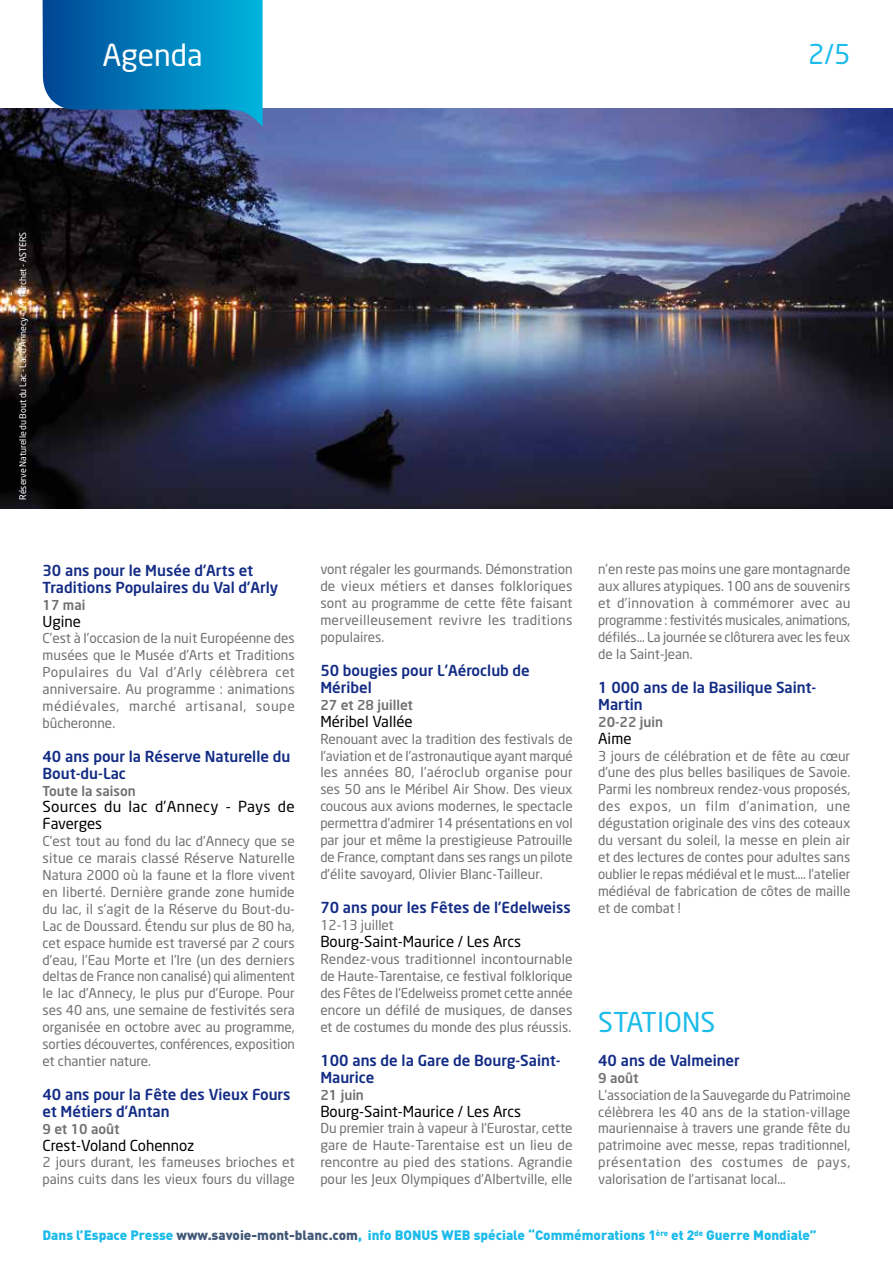
<style>
.page{position:relative;width:893px;height:1263px;background:#fff}
.page>*{position:absolute;margin:0;border:0;box-sizing:border-box;transform-origin:0 0}
.t1{font:30px "Neo Sans";color:#fff}
.t2{font:27px "Neo Sans";color:#1bbbea}
.t3{font:500 15px/17px "Neo Sans";color:#132c85}
.t4{font:15px "Neo Sans";color:#000}
.t5{font:15px/17px "Neo Sans";letter-spacing:.02em;color:#000}
.t6{font:13.5px/17px "Neo Sans";color:#707172;text-align:justify}
.t7{font:900 13.5px "DIN";color:#1bbbea}
.t8{font:500 13.5px "Neo Sans";color:#707172}
.t9{font:9px "Neo Sans";letter-spacing:-.005em;color:#fff}
.s1{color:#425877}
</style>
<div class="page">
<img style="left:0;top:108px;width:893px;height:400px">
<svg style="left:43px;top:0;width:220px;height:127px;background:#0875af"></svg>
<h1 class="t1" style="left:102px;top:37px;width:102px">Agenda</h1>
<h2 class="t2" style="left:808px;top:37px;width:44px">2/5</h2>
<p class="t9" style="left:17px;top:500px;width:269px;rotate:-90deg">Réserve Naturelle du Bout du Lac - Lac d’Annecy © M. Parchet - ASTERS</p>
<p class="t3" style="left:43px;top:561px;width:237px">30 ans pour le Musée d’Arts et<br>Traditions Populaires du Val d’Arly</p>
<p class="t8" style="left:43px;top:596px;width:44px">17 mai</p>
<p class="t4" style="left:43px;top:612px;width:40px">Ugine</p>
<p class="t6" style="left:43px;top:630px;width:254px">C’est à l’occasion de la nuit Européenne des musées que le Musée d’Arts et Traditions Populaires du Val d’Arly célèbrera cet anniversaire. Au programme : animations médiévales, marché artisanal, soupe bûcheronne.</p>
<p class="t3" style="left:43px;top:747px;width:249px">40 ans pour la Réserve Naturelle du<br>Bout-du-Lac</p>
<p class="t8" style="left:43px;top:782px;width:95px">Toute la saison</p>
<p class="t5" style="left:43px;top:798px;width:254px">Sources du lac d’Annecy - Pays de<br>Faverges</p>
<p class="t6" style="left:43px;top:833px;width:254px">C’est tout au fond du lac d’Annecy que se situe ce marais classé Réserve Naturelle Natura 2000 où la faune et la flore vivent en liberté. Dernière grande zone humide du lac, il s’agit de la Réserve du Bout-du-Lac de Doussard. Étendu sur plus de 80 ha, cet espace humide est traversé par 2 cours d’eau, l’Eau Morte et l’Ire (un des derniers deltas de France non canalisé) qui alimentent le lac d’Annecy, le plus pur d’Europe. Pour ses 40 ans, une semaine de festivités sera organisée en octobre avec au programme, sorties découvertes, conférences, exposition et chantier nature.</p>
<p class="t3" style="left:43px;top:1085px;width:250px">40 ans pour la Fête des Vieux Fours et Métiers d’Antan</p>
<p class="t8" style="left:43px;top:1120px;width:79px">9 et 10 août</p>
<p class="t4" style="left:43px;top:1136px;width:153px">Crest-Voland Cohennoz</p>
<p class="t6" style="left:43px;top:1154px;width:254px">2 jours durant, les fameuses brioches et pains cuits dans les vieux fours du village</p>
<p class="t6" style="left:320px;top:560px;width:254px">vont régaler les gourmands. Démonstration de vieux métiers et danses folkloriques sont au programme de cette fête faisant merveilleusement revivre les traditions populaires.</p>
<p class="t3" style="left:320px;top:661px;width:211px">50 bougies pour L’Aéroclub de<br>Méribel</p>
<p class="t8" style="left:320px;top:696px;width:94px">27 et 28 juillet</p>
<p class="t4" style="left:320px;top:712px;width:94px">Méribel Vallée</p>
<p class="t6" style="left:320px;top:730px;width:254px">Renouant avec la tradition des festivals de l’aviation et de l’astronautique ayant marqué les années 80, l’aéroclub organise pour ses 50 ans le Méribel Air Show. Des vieux coucous aux avions modernes, le spectacle permettra d’admirer 14 présentations en vol par jour et même la prestigieuse Patrouille de France, comptant dans ses rangs un pilote d’élite savoyard, Olivier Blanc-Tailleur.</p>
<p class="t3" style="left:320px;top:899px;width:252px">70 ans pour les Fêtes de l’Edelweiss</p>
<p class="t6" style="left:320px;top:916px;width:75px">12-13 juillet</p>
<p class="t4" style="left:320px;top:932px;width:202px">Bourg-Saint-Maurice / Les Arcs</p>
<p class="t6" style="left:320px;top:950px;width:254px">Rendez-vous traditionnel incontournable de Haute-Tarentaise, ce festival folklorique des Fêtes de l’Edelweiss promet cette année encore un défilé de musiques, de danses et de costumes du monde des plus réussis.</p>
<p class="t3" style="left:320px;top:1051px;width:242px">100 ans de la Gare de Bourg-Saint-<br>Maurice</p>
<p class="t8" style="left:320px;top:1086px;width:45px">21 juin</p>
<p class="t4" style="left:320px;top:1102px;width:202px">Bourg-Saint-Maurice / Les Arcs</p>
<p class="t6" style="left:320px;top:1120px;width:254px">Du premier train à vapeur à l’Eurostar, cette gare de Haute-Tarentaise est un lieu de rencontre au pied des stations. Agrandie pour les Jeux Olympiques d’Albertville, elle</p>
<p class="t6" style="left:598px;top:560px;width:254px">n’en reste pas moins une gare montagnarde aux allures atypiques. 100 ans de souvenirs et d’innovation à commémorer avec au programme : festivités musicales, animations, défilés… La journée se clôturera avec les feux de la Saint-Jean.</p>
<p class="t3" style="left:598px;top:678px;width:220px">1 000 ans de la Basilique Saint-<br>Martin</p>
<p class="t8" style="left:598px;top:713px;width:66px">20-22 juin</p>
<p class="t4" style="left:598px;top:729px;width:35px">Aime</p>
<p class="t6" style="left:598px;top:747px;width:254px">3 jours de célébration et de fête au cœur d’une des plus belles basiliques de Savoie.<br>Parmi les nombreux rendez-vous proposés, des expos, un film d’animation, une dégustation originale des vins des coteaux du versant du soleil, la messe en plein air et des lectures de contes pour adultes sans oublier le repas médiéval et le must…. l’atelier médiéval de fabrication de côtes de maille et de combat !</p>
<h2 class="t2" style="left:598px;top:1005px;width:119px">STATIONS</h2>
<p class="t3" style="left:598px;top:1051px;width:143px">40 ans de Valmeiner</p>
<p class="t8" style="left:598px;top:1069px;width:42px">9 août</p>
<p class="t6" style="left:598px;top:1086px;width:254px">L’association de la Sauvegarde du Patrimoine célèbrera les 40 ans de la station-village mauriennaise à travers une grande fête du patrimoine avec messe, repas traditionnel, présentation des costumes de pays, valorisation de l’artisanat local…</p>
<p class="t7" style="left:43px;top:1226px;width:776px">Dans l’Espace Presse <span class="s1">www.savoie-mont-blanc.com</span>, info BONUS WEB spéciale “Commémorations 1<sup>ère</sup> et 2<sup>de</sup> Guerre Mondiale”</p>
</div>
